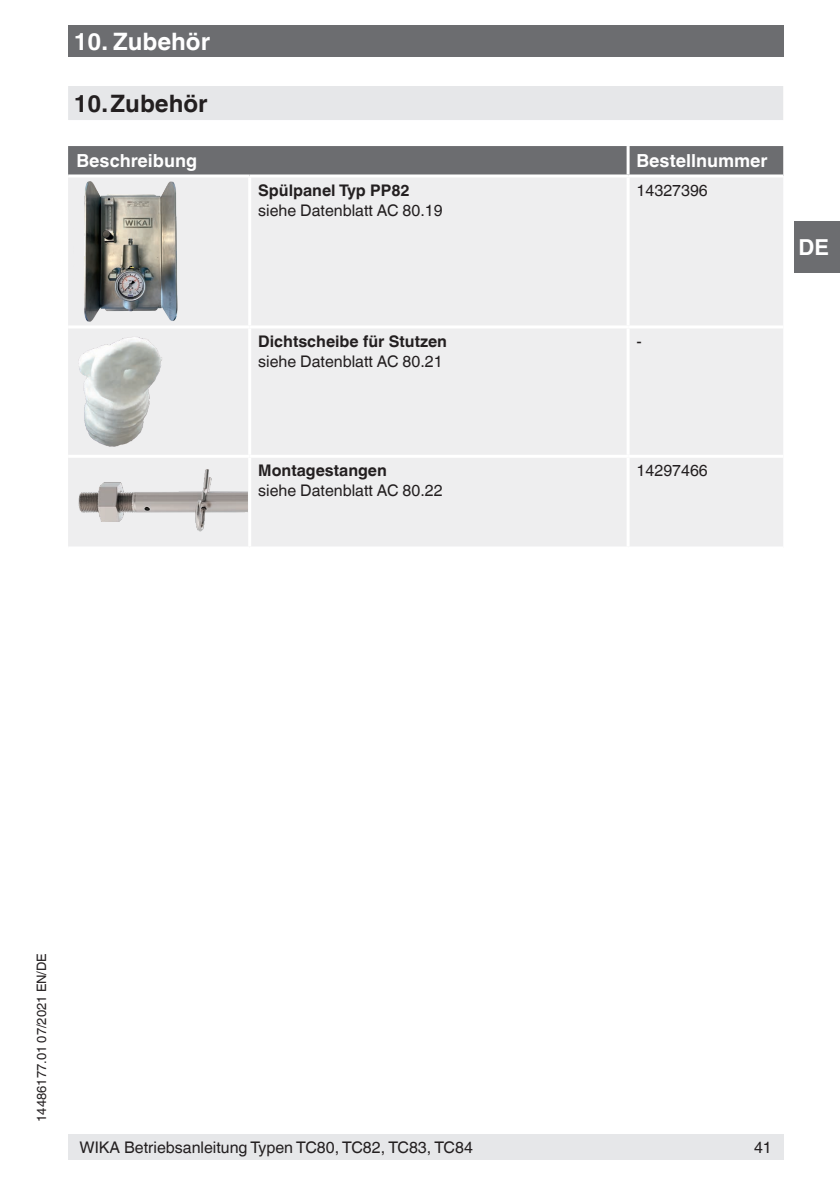
<style>
.page{position:relative;width:840px;height:1191px;background:#fff}
.page>*{position:absolute;margin:0;border:0;box-sizing:border-box;transform-origin:0 0}
.t1{font:700 24px "Helvetica World";color:#fff}
.t2{font:700 24px "Helvetica World";color:#231f20}
.t3{font:700 22px "Helvetica World";color:#fff}
.t4{font:700 18px "Helvetica World";color:#fff}
.t5{font:16px "Helvetica World";color:#231f20}
.t6{font:700 16px "Helvetica World";color:#231f20}
.t7{font:13px "Helvetica World";color:#231f20}
</style>
<div class="page">
<div style="left:68px;top:26px;width:714px;height:31px;background:#6c6d70"></div>
<div style="left:794px;top:221px;width:45px;height:51px;background:#6c6d70"></div>
<div style="left:68px;top:1134px;width:714px;height:25px;background:#e6e7e9"></div>
<div style="left:68px;top:86px;width:714px;height:34px;background:#e6e7e9"></div>
<div style="left:68px;top:146px;width:714px;height:28px;background:#6c6d70"></div>
<div style="left:68px;top:178px;width:714px;height:368px;background:#eeeeef"></div>
<hr style="left:626px;top:146px;width:3px;height:28px;background:#fff">
<hr style="left:68px;top:455px;width:181px;height:3px;background:#fff">
<hr style="left:249px;top:455px;width:378px;height:3px;background:#fff">
<hr style="left:627px;top:455px;width:155px;height:3px;background:#fff">
<hr style="left:248px;top:177px;width:3px;height:148px;background:#fff">
<hr style="left:626px;top:177px;width:3px;height:148px;background:#fff">
<hr style="left:68px;top:325px;width:181px;height:3px;background:#fff">
<hr style="left:249px;top:325px;width:378px;height:3px;background:#fff">
<hr style="left:248px;top:328px;width:3px;height:127px;background:#fff">
<hr style="left:627px;top:325px;width:155px;height:3px;background:#fff">
<hr style="left:626px;top:328px;width:3px;height:127px;background:#fff">
<hr style="left:248px;top:458px;width:3px;height:88px;background:#fff">
<hr style="left:626px;top:458px;width:3px;height:88px;background:#fff">
<img style="left:77px;top:335px;width:88px;height:113px">
<img style="left:77px;top:465px;width:171px;height:70px">
<img style="left:74px;top:178px;width:117px;height:147px">
<h1 class="t1" style="left:74px;top:27px;width:138px">10. Zubehör</h1>
<h1 class="t2" style="left:74px;top:89px;width:135px">10.Zubehör</h1>
<p class="t4" style="left:77px;top:151px;width:122px">Beschreibung</p>
<p class="t4" style="left:636px;top:151px;width:132px">Bestellnummer</p>
<p class="t6" style="left:258px;top:181px;width:153px">Spülpanel Typ PP82</p>
<p class="t5" style="left:258px;top:201px;width:186px">siehe Datenblatt AC 80.19</p>
<p class="t5" style="left:636px;top:181px;width:73px">14327396</p>
<p class="t6" style="left:258px;top:332px;width:190px">Dichtscheibe für Stutzen</p>
<p class="t5" style="left:258px;top:352px;width:186px">siehe Datenblatt AC 80.21</p>
<p class="t5" style="left:636px;top:332px;width:7px">-</p>
<h2 class="t3" style="left:798px;top:234px;width:32px">DE</h2>
<p class="t6" style="left:258px;top:461px;width:130px">Montagestangen</p>
<p class="t5" style="left:258px;top:481px;width:186px">siehe Datenblatt AC 80.22</p>
<p class="t5" style="left:636px;top:461px;width:73px">14297466</p>
<p class="t7" style="left:34px;top:1121px;width:170px;rotate:-90deg">14486177.01 07/2021 EN/DE</p>
<p class="t5" style="left:79px;top:1137px;width:395px">WIKA Betriebsanleitung Typen TC80, TC82, TC83, TC84</p>
<p class="t5" style="left:753px;top:1137px;width:19px">41</p>
</div>
